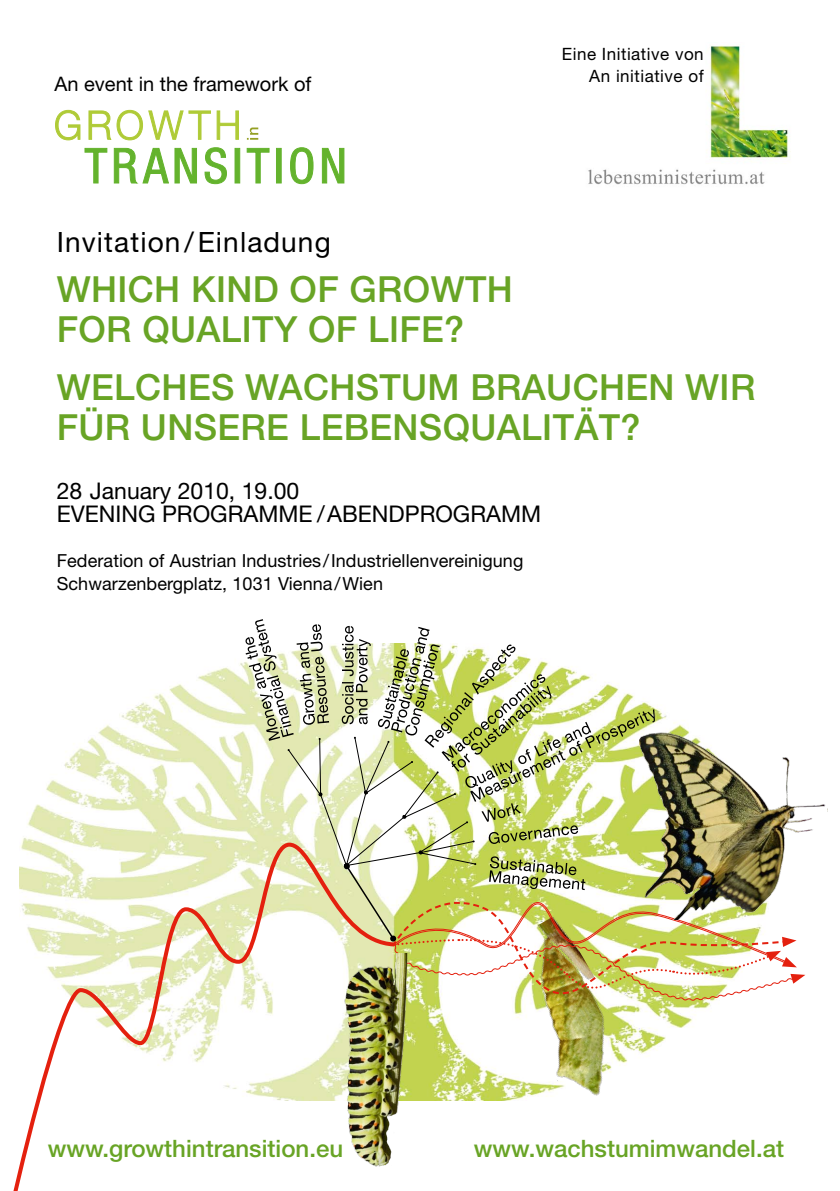
<style>
.page{position:relative;width:840px;height:1191px;background:#fff}
.page>*{position:absolute;margin:0;border:0;box-sizing:border-box;transform-origin:0 0}
.t1{font:500 36px/40px "Helvetica Neue";letter-spacing:.01em;color:#68a425}
.t2{font:28px "Helvetica Neue";letter-spacing:.04em;color:#000}
.t3{font:500 24px "Helvetica Neue";color:#68a425}
.t4{font:23px/22.6px "Helvetica Neue";color:#000}
.t5{font:20px "Helvetica Neue";color:#000}
.t6{font:18px/22.6px "Helvetica Neue";letter-spacing:.005em;color:#000}
.t7{font:17px/22px "Helvetica Neue";letter-spacing:.03em;color:#000;text-align:right}
</style>
<div class="page">
<img style="left:588px;top:45px;width:201px;height:140px">
<svg style="left:55px;top:110px;width:184px;height:74px"></svg>
<div style="left:235px;top:148px;width:5px;height:35px;background:#64b32d;border:1px solid #64b32d"></div>
<svg style="left:247px;top:148px;width:22px;height:35px"></svg>
<div style="left:276px;top:148px;width:5px;height:35px;background:#64b32d"></div>
<svg style="left:290px;top:147px;width:23px;height:37px"></svg>
<svg style="left:322px;top:148px;width:22px;height:35px"></svg>
<svg style="left:247px;top:127px;width:11px;height:13px"></svg>
<img style="left:22px;top:662px;width:684px;height:438px">
<img style="left:485px;top:1008px;width:165px;height:93px">
<svg style="left:13px;top:840px;width:316px;height:351px"></svg>
<img style="left:329px;top:1008px;width:78px;height:159px">
<img style="left:245px;top:619px;width:559px;height:389px">
<p class="t5" style="left:54px;top:72px;width:258px">An event in the framework of</p>
<h2 class="t2" style="left:57px;top:226px;width:275px">Invitation/Einladung</h2>
<p class="t7" style="left:561px;top:43px;width:143px">Eine Initiative von<br>An initiative of</p>
<h1 class="t1" style="left:57px;top:269px;width:457px">WHICH KIND OF GROWTH<br>FOR QUALITY OF LIFE?</h1>
<h1 class="t1" style="left:57px;top:367px;width:699px">WELCHES WACHSTUM BRAUCHEN WIR<br>FÜR UNSERE LEBENSQUALITÄT?</h1>
<p class="t4" style="left:57px;top:479px;width:485px">28 January 2010, 19.00<br>Eveni ng ProgrammE /Abendprogramm</p>
<p class="t6" style="left:57px;top:549px;width:468px">Federation of Austrian Industries/Industriellenvereinigung<br>Schwarzenbergplatz, 1031 Vienna/Wien</p>
<h3 class="t3" style="left:48px;top:1134px;width:297px">WWW.GROWTHINTRANSITION.EU</h3>
<h3 class="t3" style="left:473px;top:1134px;width:311px">WWW.WACHSTUMIMWANDEL.AT</h3>
</div>
